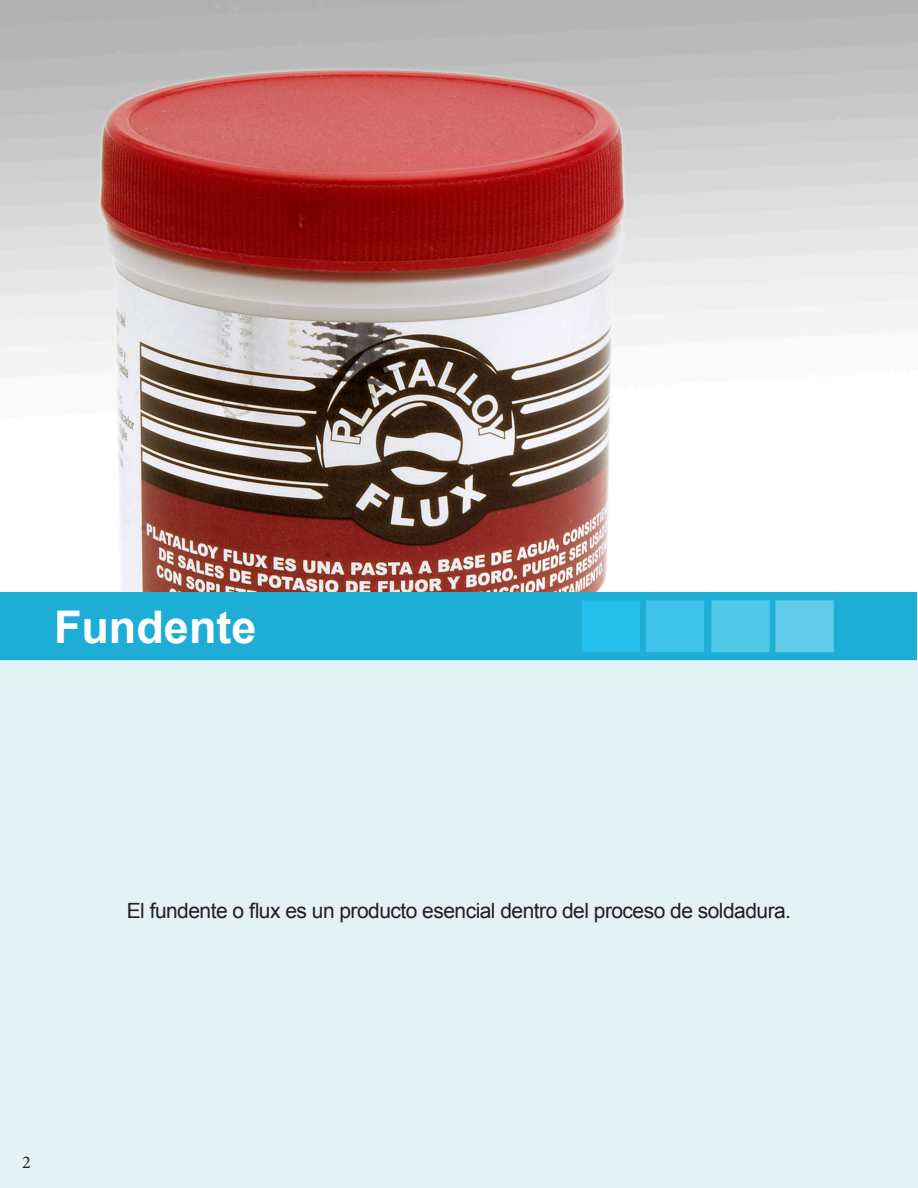
<style>
.page{position:relative;width:918px;height:1188px;background:#fff}
.page>*{position:absolute;margin:0;border:0;box-sizing:border-box;transform-origin:0 0}
.t1{font:700 45px "Arial";color:#fff}
.t2{font:21px "Arial";letter-spacing:-.025em;color:#231f20}
.t3{font:18px "Minion Pro";color:#231f20}
</style>
<div class="page">
<img style="left:0;top:0;width:918px;height:1188px">
<hr style="left:917px;top:591px;width:1px;height:225px;background:#e3f2f5">
<p class="t1" style="left:54px;top:597px;width:204px">Fundente</p>
<p class="t3" style="left:22px;top:1150px;width:10px">2</p>
<p class="t2" style="left:127px;top:897px;width:666px">El fundente o flux es un producto esencial dentro del proceso de soldadura.</p>
</div>
